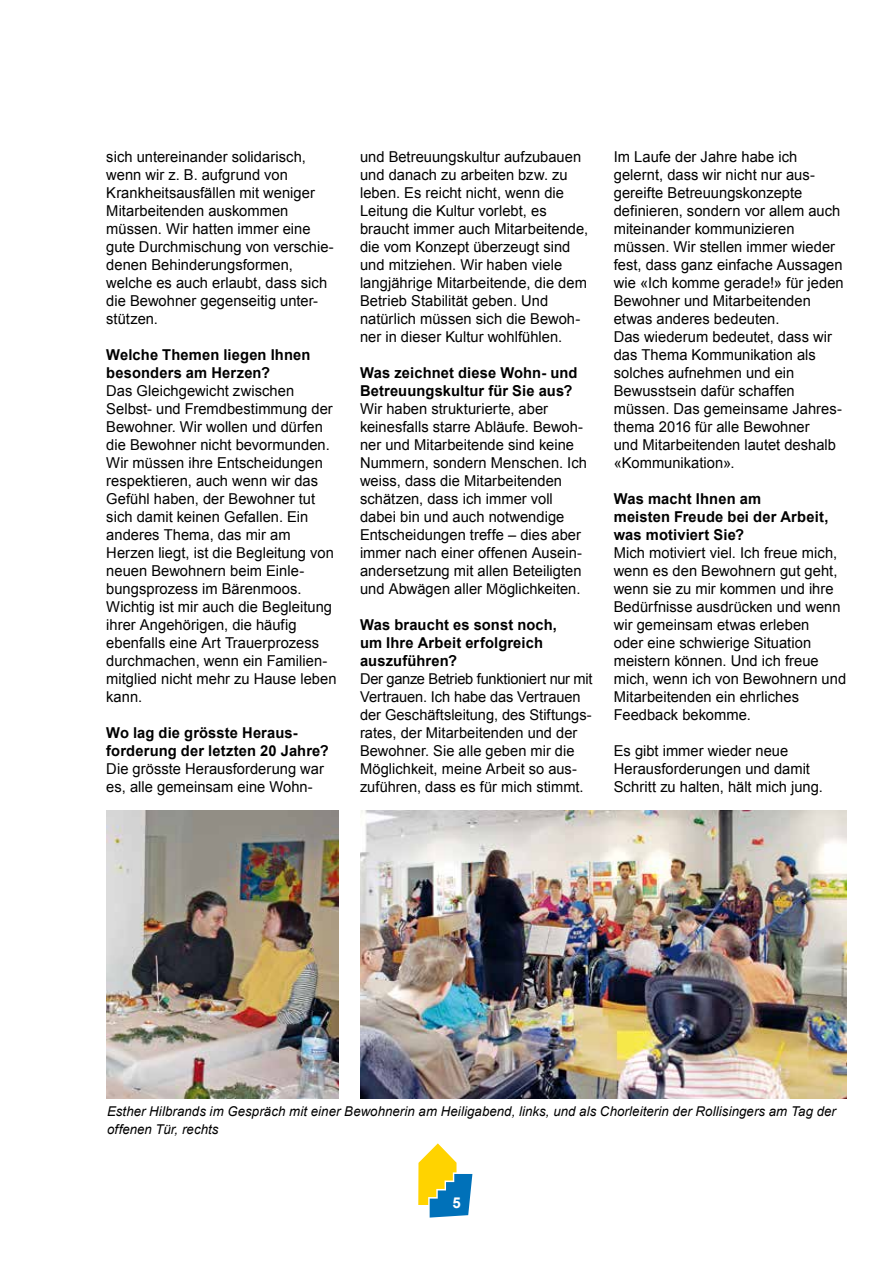
<style>
.page{position:relative;width:893px;height:1263px;background:#fff}
.page>*{position:absolute;margin:0;border:0;box-sizing:border-box;transform-origin:0 0}
.t1{font:15px/18px "Arial";letter-spacing:.005em;color:#000}
.t2{font:700 15px/18px "Arial";letter-spacing:.01em;color:#000}
.t3{font:700 15px "Arial";color:#fff}
.t4{font:14.85px/18px "Arial";color:#000}
.t5{font:italic 13.5px/18px "Arial";letter-spacing:.005em;color:#000}
</style>
<div class="page">
<svg style="left:418px;top:1143px;width:54px;height:74px"></svg>
<img style="left:106px;top:810px;width:233px;height:288px">
<img style="left:360px;top:811px;width:486px;height:287px">
<p class="t1" style="left:106px;top:148px;width:229px">sich untereinander solidarisch, wenn wir z. B. aufgrund von<br>Krankheitsausfällen mit weniger<br>Mitarbeitenden auskommen müssen. Wir hatten immer eine gute Durchmischung von verschie&shy;denen Behinderungsformen, welche es auch erlaubt, dass sich die Bewohner gegenseitig unter&shy;stützen.</p>
<p class="t2" style="left:106px;top:346px;width:206px">Welche Themen liegen Ihnen besonders am Herzen?</p>
<p class="t1" style="left:106px;top:382px;width:232px">Das Gleichgewicht zwischen<br>Selbst- und Fremdbestimmung der<br>Bewohner. Wir wollen und dürfen die Bewohner nicht bevormunden.<br>Wir müssen ihre Entscheidungen respektieren, auch wenn wir das<br>Gefühl haben, der Bewohner tut sich damit keinen Gefallen. Ein anderes Thema, das mir am<br>Herzen liegt, ist die Begleitung von neuen Bewohnern beim Einle&shy;bungsprozess im Bärenmoos.<br>Wichtig ist mir auch die Begleitung ihrer Angehörigen, die häufig ebenfalls eine Art Trauerprozess durchmachen, wenn ein Familien&shy;mitglied nicht mehr zu Hause leben kann.</p>
<p class="t2" style="left:106px;top:724px;width:224px">Wo lag die grösste Heraus&shy;forderung der letzten 20 Jahre?</p>
<p class="t1" style="left:106px;top:760px;width:219px">Die grösste Herausforderung war es, alle gemeinsam eine Wohn-</p>
<p class="t1" style="left:360px;top:148px;width:230px">und Betreuungskultur aufzubauen und danach zu arbeiten bzw. zu leben. Es reicht nicht, wenn die<br>Leitung die Kultur vorlebt, es braucht immer auch Mitarbeitende, die vom Konzept überzeugt sind und mitziehen. Wir haben viele langjährige Mitarbeitende, die dem<br>Betrieb Stabilität geben. Und natürlich müssen sich die Bewoh&shy;ner in dieser Kultur wohlfühlen.</p>
<p class="t2" style="left:360px;top:364px;width:219px">Was zeichnet diese Wohn- und<br>Betreuungskultur für Sie aus?</p>
<p class="t1" style="left:360px;top:400px;width:229px">Wir haben strukturierte, aber keinesfalls starre Abläufe. Bewoh&shy;ner und Mitarbeitende sind keine<br>Nummern, sondern Menschen. Ich weiss, dass die Mitarbeitenden schätzen, dass ich immer voll dabei bin und auch notwendige<br>Entscheidungen treffe – dies aber immer nach einer offenen Ausein&shy;andersetzung mit allen Beteiligten und Abwägen aller Möglichkeiten.</p>
<p class="t2" style="left:360px;top:616px;width:198px">Was braucht es sonst noch, um Ihre Arbeit erfolgreich auszuführen?</p>
<p class="t4" style="left:360px;top:670px;width:234px">Der ganze Betrieb funktioniert nur mit Vertrauen. Ich habe das Vertrauen der Geschäftsleitung, des Stiftungs&shy;rates, der Mitarbeitenden und der Bewohner. Sie alle geben mir die Möglichkeit, meine Arbeit so aus&shy;zuführen, dass es für mich stimmt.</p>
<p class="t1" style="left:614px;top:148px;width:232px">Im Laufe der Jahre habe ich gelernt, dass wir nicht nur aus&shy;gereifte Betreuungskonzepte definieren, sondern vor allem auch miteinander kommunizieren müssen. Wir stellen immer wieder fest, dass ganz einfache Aussagen wie «Ich komme gerade!» für jeden<br>Bewohner und Mitarbeitenden etwas anderes bedeuten.<br>Das wiederum bedeutet, dass wir das Thema Kommunikation als solches aufnehmen und ein<br>Bewusstsein dafür schaffen müssen. Das gemeinsame Jahres&shy;thema 2016 für alle Bewohner<br>und Mitarbeitenden lautet deshalb «Kommunikation».</p>
<p class="t2" style="left:614px;top:490px;width:216px">Was macht Ihnen am<br>meisten Freude bei der Arbeit, was motiviert Sie?</p>
<p class="t1" style="left:614px;top:544px;width:234px">Mich motiviert viel. Ich freue mich, wenn es den Bewohnern gut geht, wenn sie zu mir kommen und ihre<br>Bedürfnisse ausdrücken und wenn wir gemeinsam etwas erleben<br>oder eine schwierige Situation meistern können. Und ich freue mich, wenn ich von Bewohnern und<br>Mitarbeitenden ein ehrliches<br>Feedback bekomme.</p>
<p class="t1" style="left:614px;top:742px;width:211px">Es gibt immer wieder neue<br>Herausforderungen und damit<br>Schritt zu halten, hält mich jung.</p>
<p class="t5" style="left:107px;top:1103px;width:730px">Esther Hilbrands im Gespräch mit einer Bewohnerin am Heiligabend, links, und als Chorleiterin der Rollisingers am Tag der offenen Tür, rechts</p>
<p class="t3" style="left:453px;top:1194px;width:10px">25</p>
</div>
